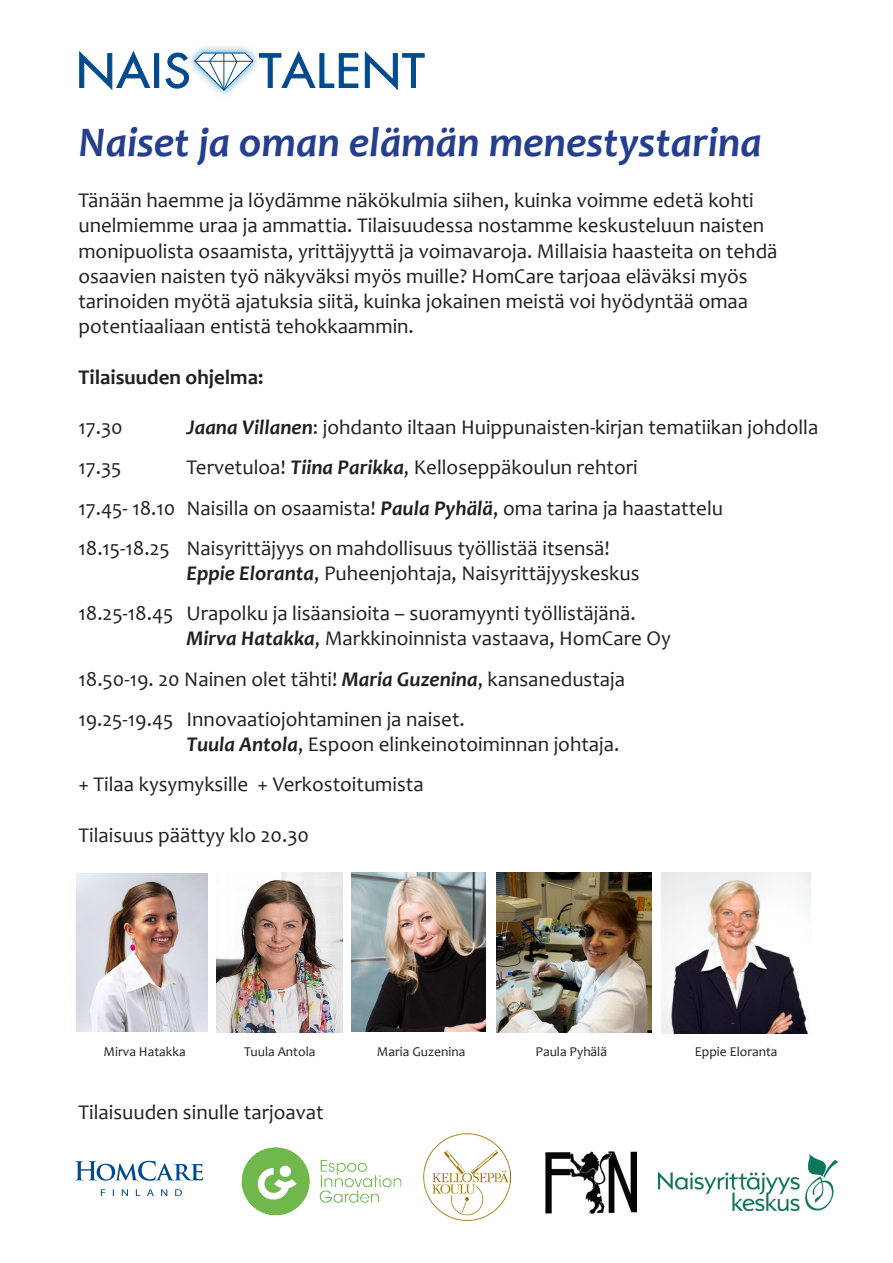
<style>
.page{position:relative;width:893px;height:1263px;background:#fff}
.page>*{position:absolute;margin:0;border:0;box-sizing:border-box;transform-origin:0 0}
.t1{font:50.7px "Futura T";color:#004a8d;scale:1.06 1}
.t2{font:italic 700 42.3px "Candara";color:#253f8e}
.t3{font:21px "Candara";color:#231f20}
.t4{font:700 21px "Candara";color:#231f20}
.t5{font:13.5px "Candara";color:#231f20}
.s1{font-weight:700;font-style:italic}
</style>
<div class="page">
<img style="left:496px;top:872px;width:156px;height:161px">
<img style="left:351px;top:872px;width:135px;height:160px">
<img style="left:216px;top:872px;width:126px;height:160px">
<img style="left:77px;top:873px;width:130px;height:158px">
<img style="left:661px;top:872px;width:150px;height:161px">
<img style="left:423px;top:1133px;width:87px;height:87px">
<img style="left:241px;top:1147px;width:161px;height:69px">
<svg style="left:75px;top:1161px;width:128px;height:20px"></svg>
<svg style="left:101px;top:1189px;width:81px;height:7px"></svg>
<img style="left:546px;top:1151px;width:90px;height:62px">
<img style="left:658px;top:1154px;width:180px;height:57px">
<svg style="left:79px;top:51px;width:71px;height:39px"></svg>
<div style="left:154px;top:53px;width:5px;height:35px;border:1px solid #004a8d"></div>
<svg style="left:365px;top:51px;width:60px;height:39px"></svg>
<div style="left:186px;top:44px;width:76px;height:55px;background:#007cc2;opacity:.78"></div>
<svg style="left:165px;top:51px;width:193px;height:40px"></svg>
<p class="t1" style="left:75px;top:41px;width:111px">NAIS</p>
<p class="t1" style="left:259px;top:41px;width:158px">TALENT</p>
<p class="t2" style="left:78px;top:116px;width:685px">Naiset ja oman elämän menestystarina</p>
<p class="t3" style="left:78px;top:187px;width:677px">Tänään haemme ja löydämme näkökulmia siihen, kuinka voimme edetä kohti</p>
<p class="t3" style="left:78px;top:212px;width:687px">unelmiemme uraa ja ammattia. Tilaisuudessa nostamme keskusteluun naisten</p>
<p class="t3" style="left:78px;top:238px;width:701px">monipuolista osaamista, yrittäjyyttä ja voimavaroja. Millaisia haasteita on tehdä</p>
<p class="t3" style="left:78px;top:263px;width:671px">osaavien naisten työ näkyväksi myös muille? HomCare tarjoaa eläväksi myös</p>
<p class="t3" style="left:78px;top:288px;width:671px">tarinoiden myötä ajatuksia siitä, kuinka jokainen meistä voi hyödyntää omaa</p>
<p class="t3" style="left:78px;top:313px;width:337px">potentiaaliaan entistä tehokkaammin.</p>
<p class="t4" style="left:78px;top:364px;width:186px">Tilaisuuden ohjelma:</p>
<p class="t3" style="left:78px;top:414px;width:46px">17.30</p>
<p class="t3" style="left:186px;top:414px;width:633px"><span class="s1">Jaana Villanen</span>: johdanto iltaan Huippunaisten-kirjan tematiikan johdolla</p>
<p class="t3" style="left:78px;top:454px;width:45px">17.35</p>
<p class="t3" style="left:186px;top:454px;width:453px">Tervetuloa! <span class="s1">Tiina Parikka</span>, Kelloseppäkoulun rehtori</p>
<p class="t3" style="left:78px;top:494px;width:646px">17.45- 18.10 Naisilla on osaamista! <span class="s1">Paula Pyhälä</span>, oma tarina ja haastattelu</p>
<p class="t3" style="left:78px;top:535px;width:533px">18.15-18.25 Naisyrittäjyys on mahdollisuus työllistää itsensä!</p>
<p class="t3" style="left:186px;top:560px;width:455px"><span class="s1">Eppie Eloranta</span>, Puheenjohtaja, Naisyrittäjyyskeskus</p>
<p class="t3" style="left:78px;top:600px;width:559px">18.25-18.45 Urapolku ja lisäansioita – suoramyynti työllistäjänä.</p>
<p class="t3" style="left:186px;top:625px;width:486px"><span class="s1">Mirva Hatakka</span>, Markkinoinnista vastaava, HomCare Oy</p>
<p class="t3" style="left:78px;top:665px;width:548px">18.50-19. 20 Nainen olet tähti! <span class="s1">Maria Guzenina</span>, kansanedustaja</p>
<p class="t3" style="left:78px;top:706px;width:388px">19.25-19.45 Innovaatiojohtaminen ja naiset.</p>
<p class="t3" style="left:186px;top:731px;width:434px"><span class="s1">Tuula Antola</span>, Espoon elinkeinotoiminnan johtaja.</p>
<p class="t3" style="left:78px;top:771px;width:347px">+ Tilaa kysymyksille + Verkostoitumista</p>
<p class="t3" style="left:78px;top:821px;width:232px">Tilaisuus päättyy klo 20.30</p>
<p class="t5" style="left:104px;top:1043px;width:83px">Mirva Hatakka</p>
<p class="t5" style="left:244px;top:1043px;width:73px">Tuula Antola</p>
<p class="t5" style="left:377px;top:1043px;width:90px">Maria Guzenina</p>
<p class="t5" style="left:536px;top:1043px;width:73px">Paula Pyhälä</p>
<p class="t5" style="left:695px;top:1043px;width:84px">Eppie Eloranta</p>
<p class="t3" style="left:78px;top:1099px;width:247px">Tilaisuuden sinulle tarjoavat</p>
</div>
